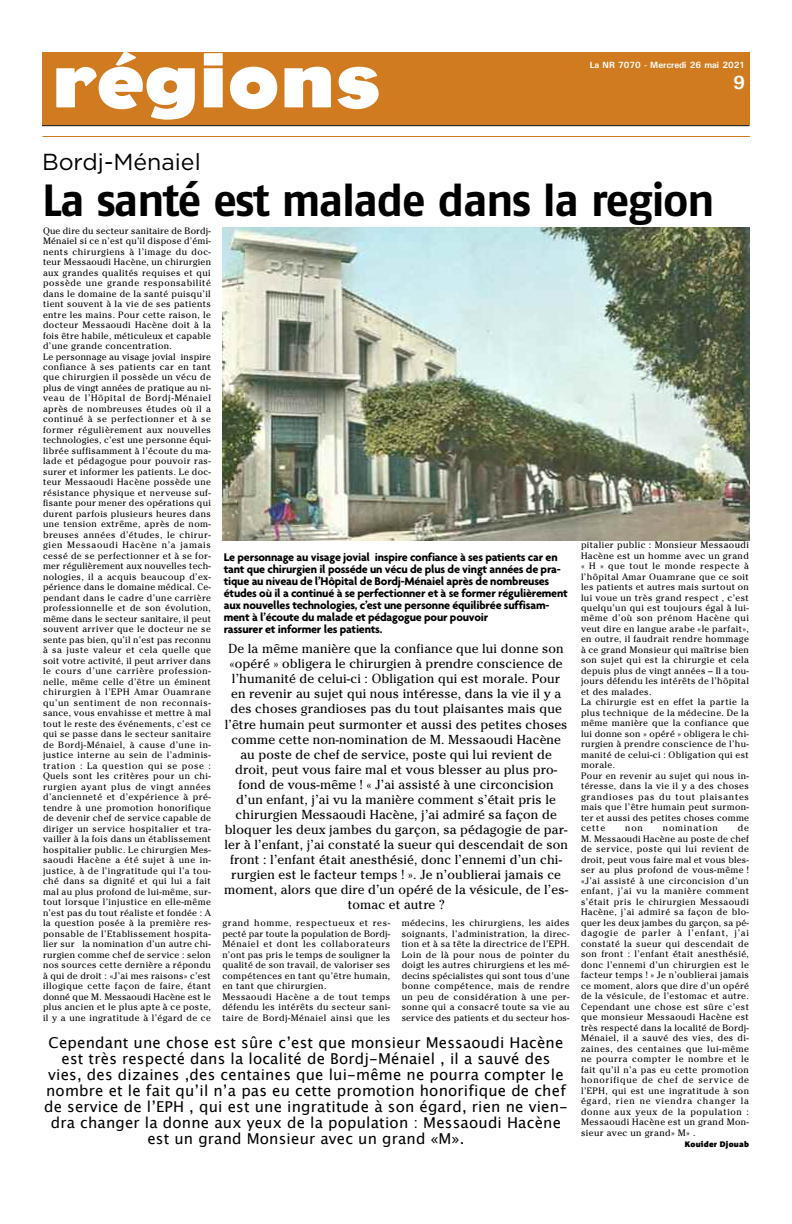
<style>
.page{position:relative;width:792px;height:1224px;background:#fff}
.page>*{position:absolute;margin:0;border:0;box-sizing:border-box;transform-origin:0 0}
.t1{font:700 77.5px "Eagle";color:#fff;scale:1.09 1}
.t2{font:700 45px "Fago No";letter-spacing:-.035em;color:#000}
.t3{font:23.1px "Gotham";color:#000}
.t4{font:700 19px "Univers";color:#fff}
.t5{font:15px/16px "Lucida Grande";letter-spacing:.015em;color:#000;text-align:center}
.t6{font:13px/15px "Cheltenham";letter-spacing:.01em;color:#000;text-align:center}
.t7{font:700 12px/12px "Agenda";letter-spacing:-.015em;color:#000}
.t8{font:9.2px/10.5px "Cheltenham";letter-spacing:.04em;color:#000}
.t9{font:9.2px "Cheltenham";letter-spacing:.085em;color:#000}
.t10{font:700 9px "Univers";color:#fff}
.t11{font:900 8px "Corpid";letter-spacing:.035em;color:#000}
</style>
<div class="page">
<div style="left:42px;top:52px;width:707px;height:73px;background:#d07b20"></div>
<hr style="left:42px;top:125px;width:708px;height:1px;background:#000">
<hr style="left:42px;top:136px;width:708px;height:1px;background:#d07b20">
<img style="left:222px;top:228px;width:528px;height:313px">
<p class="t1" style="left:51px;top:35px;width:304px">régions</p>
<p class="t10" style="left:590px;top:59px;width:157px">La NR 7070 - Mercredi 26 mai 2021</p>
<p class="t4" style="left:733px;top:71px;width:13px">9</p>
<p class="t3" style="left:42px;top:149px;width:160px">Bordj-Ménaiel</p>
<p class="t2" style="left:42px;top:184px;width:674px">La santé est malade dans la region</p>
<p class="t8" style="left:43px;top:225px;width:170px">Que dire du secteur sanitaire de Bordj-Ménaiel si ce n’est qu’il dispose d’émi&shy;nents chirurgiens à l’image du doc&shy;teur Messaoudi Hacène, un chirurgien aux grandes qualités requises et qui possède une grande responsabilité dans le domaine de la santé puisqu’il tient souvent à la vie de ses patients entre les mains. Pour cette raison, le docteur Messaoudi Hacène doit à la fois être habile, méticuleux et capable d’une grande concentration.<br>Le personnage au visage jovial inspire confiance à ses patients car en tant que chirurgien il possède un vécu de plus de vingt années de pratique au ni&shy;veau de l’Hôpital de Bordj-Ménaiel après de nombreuses études où il a continué à se perfectionner et à se former régulièrement aux nouvelles technologies, c’est une personne équi&shy;librée suffisamment à l’écoute du ma&shy;lade et pédagogue pour pouvoir ras&shy;surer et informer les patients. Le doc&shy;teur Messaoudi Hacène possède une résistance physique et nerveuse suf&shy;fisante pour mener des opérations qui durent parfois plusieurs heures dans une tension extrême, après de nom&shy;breuses années d’études, le chirur&shy;gien Messaoudi Hacène n’a jamais cessé de se perfectionner et à se for&shy;mer régulièrement aux nouvelles tech&shy;nologies, il a acquis beaucoup d’ex&shy;périence dans le domaine médical. Ce&shy;pendant dans le cadre d’une carrière professionnelle et de son évolution, même dans le secteur sanitaire, il peut souvent arriver que le docteur ne se sente pas bien, qu’il n’est pas reconnu à sa juste valeur et cela quelle que soit votre activité, il peut arriver dans le cours d’une carrière profession&shy;nelle, même celle d’être un éminent chirurgien à l’EPH Amar Ouamrane qu’un sentiment de non reconnais&shy;sance, vous envahisse et mettre à mal tout le reste des événements, c’est ce qui se passe dans le secteur sanitaire de Bordj-Ménaiel, à cause d’une in&shy;justice interne au sein de l’adminis&shy;tration : La question qui se pose :<br>Quels sont les critères pour un chi&shy;rurgien ayant plus de vingt années d’ancienneté et d’expérience à pré&shy;tendre à une promotion honorifique de devenir chef de service capable de diriger un service hospitalier et tra&shy;vailler à la fois dans un établissement hospitalier public. Le chirurgien Mes&shy;saoudi Hacène a été sujet à une in&shy;justice, à de l’ingratitude qui l’a tou&shy;ché dans sa dignité et qui lui a fait mal au plus profond de lui-même, sur&shy;tout lorsque l’injustice en elle-même n’est pas du tout réaliste et fondée : A la question posée à la première res&shy;ponsable de l’Etablissement hospita&shy;lier sur la nomination d’un autre chi&shy;rurgien comme chef de service : selon nos sources cette dernière a répondu à qui de droit : «J’ai mes raisons» c’est illogique cette façon de faire, étant donné que M. Messaoudi Hacène est le plus ancien et le plus apte à ce poste, il y a une ingratitude à l’égard de ce</p>
<p class="t8" style="left:581px;top:540px;width:170px">pitalier public : Monsieur Messaoudi Hacène est un homme avec un grand « H » que tout le monde respecte à l’hôpital Amar Ouamrane que ce soit les patients et autres mais surtout on lui voue un très grand respect , c’est quelqu’un qui est toujours égal à lui&shy;même d’où son prénom Hacène qui veut dire en langue arabe «le parfait», en outre, il faudrait rendre hommage à ce grand Monsieur qui maîtrise bien son sujet qui est la chirurgie et cela depuis plus de vingt années – Il a tou&shy;jours défendu les intérêts de l’hôpital et des malades.<br>La chirurgie est en effet la partie la plus technique de la médecine. De la même manière que la confiance que lui donne son » opéré » obligera le chi&shy;rurgien à prendre conscience de l’hu&shy;manité de celui-ci : Obligation qui est morale.<br>Pour en revenir au sujet qui nous in&shy;téresse, dans la vie il y a des choses grandioses pas du tout plaisantes mais que l’être humain peut surmon&shy;ter et aussi des petites choses comme cette</p>
<p class="t7" style="left:224px;top:551px;width:346px">Le personnage au visage jovial inspire confiance à ses patients car en tant que chirurgien il posséde un vécu de plus de vingt années de pra&shy;tique au niveau de l’Hôpital de Bordj-Ménaiel après de nombreuses études où il a continué à se perfectionner et à se former régulièrement aux nouvelles technologies, c’est une personne équilibrée suffisam&shy;ment à l’écoute du malade et pédagogue pour pouvoir<br>rassurer et informer les patients.</p>
<p class="t6" style="left:224px;top:642px;width:345px">De la même manière que la confiance que lui donne son «opéré » obligera le chirurgien à prendre conscience de l’humanité de celui-ci : Obligation qui est morale. Pour en revenir au sujet qui nous intéresse, dans la vie il y a des choses grandioses pas du tout plaisantes mais que l’être humain peut surmonter et aussi des petites choses comme cette non-nomination de M. Messaoudi Hacène au poste de chef de service, poste qui lui revient de droit, peut vous faire mal et vous blesser au plus pro&shy;fond de vous-même ! « J’ai assisté à une circoncision d’un enfant, j’ai vu la manière comment s’était pris le chirurgien Messaoudi Hacène, j’ai admiré sa façon de bloquer les deux jambes du garçon, sa pédagogie de par&shy;ler à l’enfant, j’ai constaté la sueur qui descendait de son front : l’enfant était anesthésié, donc l’ennemi d’un chi&shy;rurgien est le facteur temps ! ». Je n’oublierai jamais ce moment, alors que dire d’un opéré de la vésicule, de l’es&shy;tomac et autre ?</p>
<p class="t8" style="left:581px;top:823px;width:170px;text-align:justify;text-indent:157px">de M. Messaoudi Hacène au poste de chef de service, poste qui lui revient de droit, peut vous faire mal et vous bles&shy;ser au plus profond de vous-même ! «J’ai assisté à une circoncision d’un enfant, j’ai vu la manière comment s’était pris le chirurgien Messaoudi Hacène, j’ai admiré sa façon de blo&shy;quer les deux jambes du garçon, sa pé&shy;dagogie de parler à l’enfant, j’ai constaté la sueur qui descendait de son front : l’enfant était anesthésié, donc l’ennemi d’un chirurgien est le facteur temps ! » Je n’oublierai jamais ce moment, alors que dire d’un opéré de la vésicule, de l’estomac et autre.<br>Cependant une chose est sûre c’est que monsieur Messaoudi Hacène est très respecté dans la localité de Bordj-Ménaiel, il a sauvé des vies, des di&shy;zaines, des centaines que lui-même ne pourra compter le nombre et le fait qu’il n’a pas eu cette promotion honorifique de chef de service de l’EPH, qui est une ingratitude à son égard, rien ne viendra changer la donne aux yeux de la population :<br>Messaoudi Hacène est un grand Mon&shy;sieur avec un grand» M» .</p>
<p class="t11" style="left:685px;top:1141px;width:66px">Kouider Djouab</p>
<p class="t8" style="left:625px;top:823px;width:19px">non</p>
<p class="t9" style="left:663px;top:823px;width:57px">nomination</p>
<p class="t8" style="left:222px;top:918px;width:170px">grand homme, respectueux et res&shy;pecté par toute la population de Bordj-Ménaiel et dont les collaborateurs n’ont pas pris le temps de souligner la qualité de son travail, de valoriser ses compétences en tant qu’être humain, en tant que chirurgien.<br>Messaoudi Hacène a de tout temps défendu les intérêts du secteur sani&shy;taire de Bordj-Ménaiel ainsi que les</p>
<p class="t8" style="left:402px;top:918px;width:170px;text-align:justify">médecins, les chirurgiens, les aides soignants, l’administration, la direc&shy;tion et à sa tête la directrice de l’EPH.<br>Loin de là pour nous de pointer du doigt les autres chirurgiens et les mé&shy;decins spécialistes qui sont tous d’une bonne compétence, mais de rendre un peu de considération à une per&shy;sonne qui a consacré toute sa vie au service des patients et du secteur hos-</p>
<p class="t5" style="left:44px;top:1034px;width:525px">Cependant une chose est sûre c’est que monsieur Messaoudi Hacène est très respecté dans la localité de Bordj-Ménaiel , il a sauvé des vies, des dizaines ,des centaines que lui-même ne pourra compter le nombre et le fait qu’il n’a pas eu cette promotion honorifique de chef de service de l’EPH , qui est une ingratitude à son égard, rien ne vien&shy;dra changer la donne aux yeux de la population : Messaoudi Hacène est un grand Monsieur avec un grand «M».</p>
</div>
